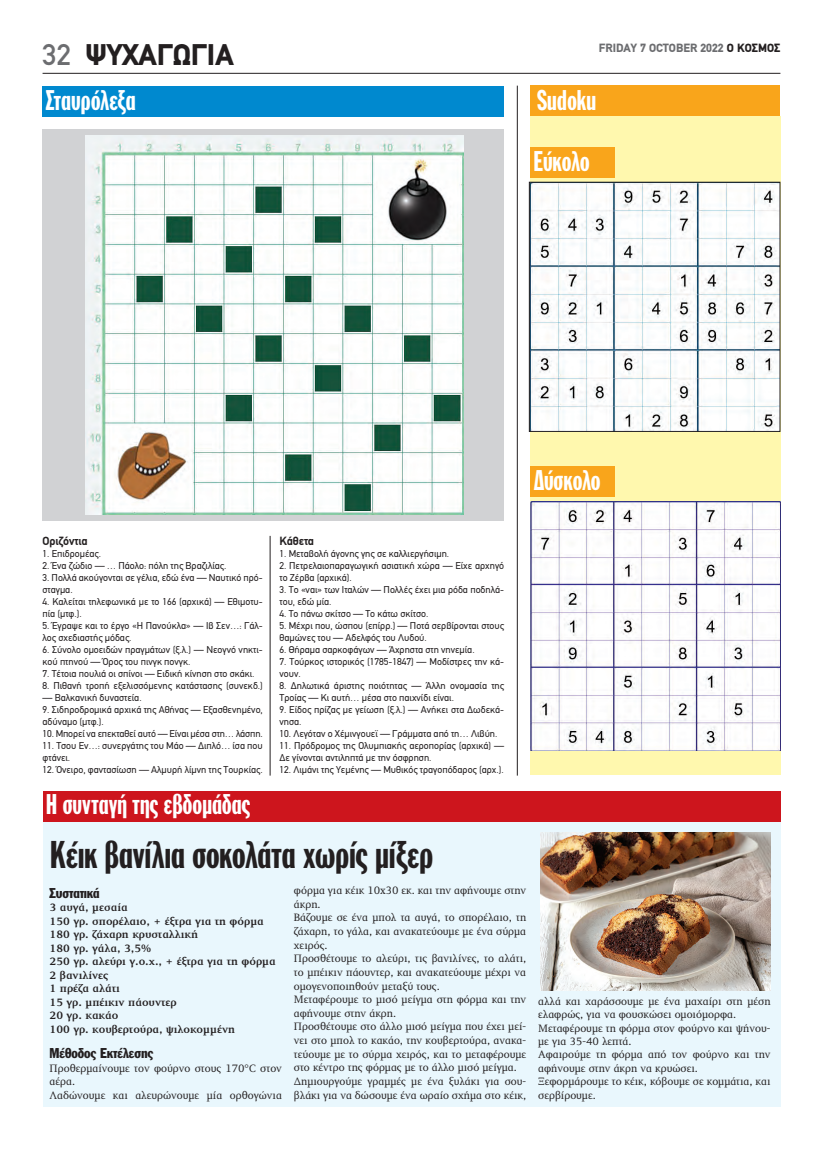
<style>
.page{position:relative;width:823px;height:1149px;background:#fff}
.page>*{position:absolute;margin:0;border:0;box-sizing:border-box;transform-origin:0 0}
.t1{font:38px "Franklin Gothic Greek Extra Cond";letter-spacing:-.055em;color:#231f20}
.t2{font:900 30px "PF Din Text";color:#231f20}
.t3{font:28px "Franklin Gothic Greek Extra Cond";letter-spacing:-.055em;color:#fff}
.t4{font:14px "Franklin Gothic Greek Cond";letter-spacing:-.01em;color:#231f20}
.t5{font:900 12px "PF Din Text";color:#6c6d70}
.t6{font:700 12px "PF Din Text";letter-spacing:-.01em;color:#231f20}
.t7{font:11px/13.6px "PF Diplomat";color:#231f20}
.t8{font:700 11px/13.5px "PF Diplomat";color:#231f20}
.t9{font:10px/12px "PF Din Text";color:#231f20}
.s1{font-weight:500;color:#6c6d70}
.s2{color:#231f20}
</style>
<div class="page">
<hr style="left:43px;top:73px;width:737px;height:1px;background:#231f20">
<div style="left:43px;top:819px;width:737px;height:287px;background:#e9f7fd"></div>
<div style="left:530px;top:116px;width:250px;height:658px;background:#fff8ae"></div>
<hr style="left:516px;top:86px;width:1px;height:689px;background:#231f20">
<div style="left:43px;top:86px;width:461px;height:30px;background:#0089cf"></div>
<div style="left:530px;top:147px;width:84px;height:31px;background:#f9a51b"></div>
<div style="left:530px;top:86px;width:250px;height:30px;background:#f9a51b"></div>
<div style="left:43px;top:790px;width:737px;height:31px;background:#cd151d"></div>
<hr style="left:270px;top:535px;width:1px;height:240px;background:#231f20">
<div style="left:43px;top:129px;width:461px;height:391px;background:#d1d2d4"></div>
<img style="left:86px;top:136px;width:377px;height:378px">
<img style="left:530px;top:501px;width:250px;height:249px">
<img style="left:530px;top:184px;width:248px;height:246px">
<div style="left:528px;top:182px;width:252px;height:250px;border:1px solid #231f20"></div>
<div style="left:530px;top:466px;width:84px;height:30px;background:#f9a51b"></div>
<img style="left:540px;top:832px;width:229px;height:158px">
<h2 class="t2" style="left:43px;top:37px;width:192px"><span class="s1">32</span> ΨΥΧΑΓΩΓΙΑ</h2>
<p class="t5" style="left:598px;top:40px;width:183px">FRIDAY 7 OCTOBER 2022 <span class="s2">Ο ΚΟΣΜΟΣ</span></p>
<h3 class="t3" style="left:45px;top:85px;width:93px">Σταυρόλεξα</h3>
<h3 class="t3" style="left:533px;top:146px;width:59px">Εύκολo</h3>
<h3 class="t3" style="left:536px;top:85px;width:62px">Sudoku</h3>
<p class="t6" style="left:43px;top:533px;width:46px">Οριζόντια</p>
<p class="t9" style="left:43px;top:547px;width:60px">1. Επιδρομέας.</p>
<p class="t9" style="left:43px;top:559px;width:185px">2. Ένα ζώδιο — … Πάολο: πόλη της Βραζιλίας.</p>
<p class="t9" style="left:43px;top:571px;width:221px">3. Πολλά ακούγονται σε γέλια, εδώ ένα — Ναυτικό πρό&shy;σταγμα.</p>
<p class="t9" style="left:43px;top:595px;width:221px">4. Καλείται τηλεφωνικά με το 166 (αρχικά) — Εθιμοτυ&shy;πία (μτφ.).</p>
<p class="t9" style="left:43px;top:619px;width:222px">5. Έγραψε και το έργο «Η Πανούκλα» — Ιβ Σεν…: Γάλ&shy;λος σχεδιαστής μόδας.</p>
<p class="t9" style="left:43px;top:643px;width:222px">6. Σύνολο ομοειδών πραγμάτων (ξ.λ.) — Νεογνό νηκτι&shy;κού πτηνού — Όρος του πινγκ πονγκ.</p>
<p class="t9" style="left:43px;top:667px;width:213px">7. Τέτοια πουλιά οι σπίνοι — Ειδική κίνηση στο σκάκι.</p>
<p class="t9" style="left:43px;top:679px;width:221px">8. Πιθανή τροπή εξελισσόμενης κατάστασης (συνεκδ.)</p>
<p class="t9" style="left:43px;top:691px;width:100px">— Βαλκανική δυναστεία.</p>
<p class="t9" style="left:43px;top:703px;width:222px">9. Σιδηροδρομικά αρχικά της Αθήνας — Εξασθενημένο, αδύναμο (μτφ.).</p>
<p class="t9" style="left:43px;top:727px;width:222px">10. Μπορεί να επεκταθεί αυτό — Είναι μέσα στη… λάσπη.</p>
<p class="t9" style="left:43px;top:739px;width:221px">11. Τσου Εν…: συνεργάτης του Μάο — Διπλό… ίσα που φτάνει.</p>
<p class="t9" style="left:43px;top:763px;width:221px">12. Όνειρο, φαντασίωση — Αλμυρή λίμνη της Τουρκίας.</p>
<h3 class="t3" style="left:45px;top:789px;width:207px">Η συνταγή της εβδομάδας</h3>
<p class="t6" style="left:279px;top:533px;width:36px">Κάθετα</p>
<p class="t9" style="left:279px;top:547px;width:171px">1. Μεταβολή άγονης γης σε καλλιεργήσιμη.</p>
<p class="t9" style="left:279px;top:559px;width:226px">2. Πετρελαιοπαραγωγική ασιατική χώρα — Είχε αρχηγό το Ζέρβα (αρχικά).</p>
<p class="t9" style="left:279px;top:583px;width:226px">3. Το «ναι» των Ιταλών — Πολλές έχει μια ρόδα ποδηλά&shy;του, εδώ μία.</p>
<p class="t9" style="left:279px;top:607px;width:150px">4. Το πάνω σκίτσο — Το κάτω σκίτσο.</p>
<p class="t9" style="left:279px;top:619px;width:226px">5. Μέχρι που, ώσπου (επίρρ.) — Ποτά σερβίρονται στους θαμώνες του — Αδελφός του Λυδού.</p>
<p class="t9" style="left:279px;top:643px;width:196px">6. Θήραμα σαρκοφάγων — Άχρηστα στη νηνεμία.</p>
<p class="t9" style="left:279px;top:655px;width:226px">7. Τούρκος ιστορικός (1785-1847) — Μοδίστρες την κά&shy;νουν.</p>
<p class="t9" style="left:279px;top:679px;width:226px">8. Δηλωτικά άριστης ποιότητας — Άλλη ονομασία της<br>Τροίας — Κι αυτή… μέσα στο παιχνίδι είναι.</p>
<p class="t9" style="left:279px;top:703px;width:226px">9. Είδος πρίζας με γείωση (ξ.λ.) — Ανήκει στα Δωδεκά&shy;νησα.</p>
<p class="t9" style="left:279px;top:727px;width:219px">10. Λεγόταν ο Χέμινγουεϊ — Γράμματα από τη… Λιβύη.</p>
<p class="t9" style="left:279px;top:739px;width:226px">11. Πρόδρομος της Ολυμπιακής αεροπορίας (αρχικά) —<br>Δε γίνονται αντιληπτά με την όσφρηση.</p>
<p class="t9" style="left:279px;top:763px;width:225px">12. Λιμάνι της Υεμένης — Μυθικός τραγοπόδαρος (αρχ.).</p>
<h1 class="t1" style="left:50px;top:833px;width:386px">Κέικ βανίλια σοκολάτα χωρίς μίξερ</h1>
<h3 class="t3" style="left:532px;top:465px;width:70px">Δύσκολο</h3>
<h3 class="t4" style="left:50px;top:884px;width:51px">Συστατικά</h3>
<p class="t8" style="left:50px;top:900px;width:227px">3 αυγά, μεσαία<br>150 γρ. σπορέλαιο, + έξτρα για τη φόρμα<br>180 γρ. ζάχαρη κρυσταλλική<br>180 γρ. γάλα, 3,5%<br>250 γρ. αλεύρι γ.ο.χ., + έξτρα για τη φόρμα<br>2 βανιλίνες<br>1 πρέζα αλάτι<br>15 γρ. μπέικιν πάουντερ<br>20 γρ. κακάο<br>100 γρ. κουβερτούρα, ψιλοκομμένη</p>
<h3 class="t4" style="left:50px;top:1044px;width:105px">Μέθοδος Εκτέλεσης</h3>
<p class="t7" style="left:50px;top:1060px;width:234px">Προθερμαίνουμε τον φούρνο στους 170°C στον αέρα.<br>Λαδώνουμε και αλευρώνουμε μία ορθογώνια</p>
<p class="t7" style="left:294px;top:883px;width:234px">φόρμα για κέικ 10x30 εκ. και την αφήνουμε στην άκρη.<br>Βάζουμε σε ένα μπολ τα αυγά, το σπορέλαιο, τη ζάχαρη, το γάλα, και ανακατεύουμε με ένα σύρμα χειρός.<br>Προσθέτουμε το αλεύρι, τις βανιλίνες, το αλάτι, το μπέικιν πάουντερ, και ανακατεύουμε μέχρι να ομογενοποιηθούν μεταξύ τους.<br>Μεταφέρουμε το μισό μείγμα στη φόρμα και την αφήνουμε στην άκρη.<br>Προσθέτουμε στο άλλο μισό μείγμα που έχει μεί&shy;νει στο μπολ το κακάο, την κουβερτούρα, ανακα&shy;τεύουμε με το σύρμα χειρός, και το μεταφέρουμε στο κέντρο της φόρμας με το άλλο μισό μείγμα.<br>Δημιουργούμε γραμμές με ένα ξυλάκι για σου&shy;βλάκι για να δώσουμε ένα ωραίο σχήμα στο κέικ,</p>
<p class="t7" style="left:538px;top:994px;width:234px">αλλά και χαράσσουμε με ένα μαχαίρι στη μέση ελαφρώς, για να φουσκώσει ομοιόμορφα.<br>Μεταφέρουμε τη φόρμα στον φούρνο και ψήνου&shy;με για 35-40 λεπτά.<br>Αφαιρούμε τη φόρμα από τον φούρνο και την αφήνουμε στην άκρη να κρυώσει.<br>Ξεφορμάρουμε το κέικ, κόβουμε σε κομμάτια, και σερβίρουμε.</p>
</div>
